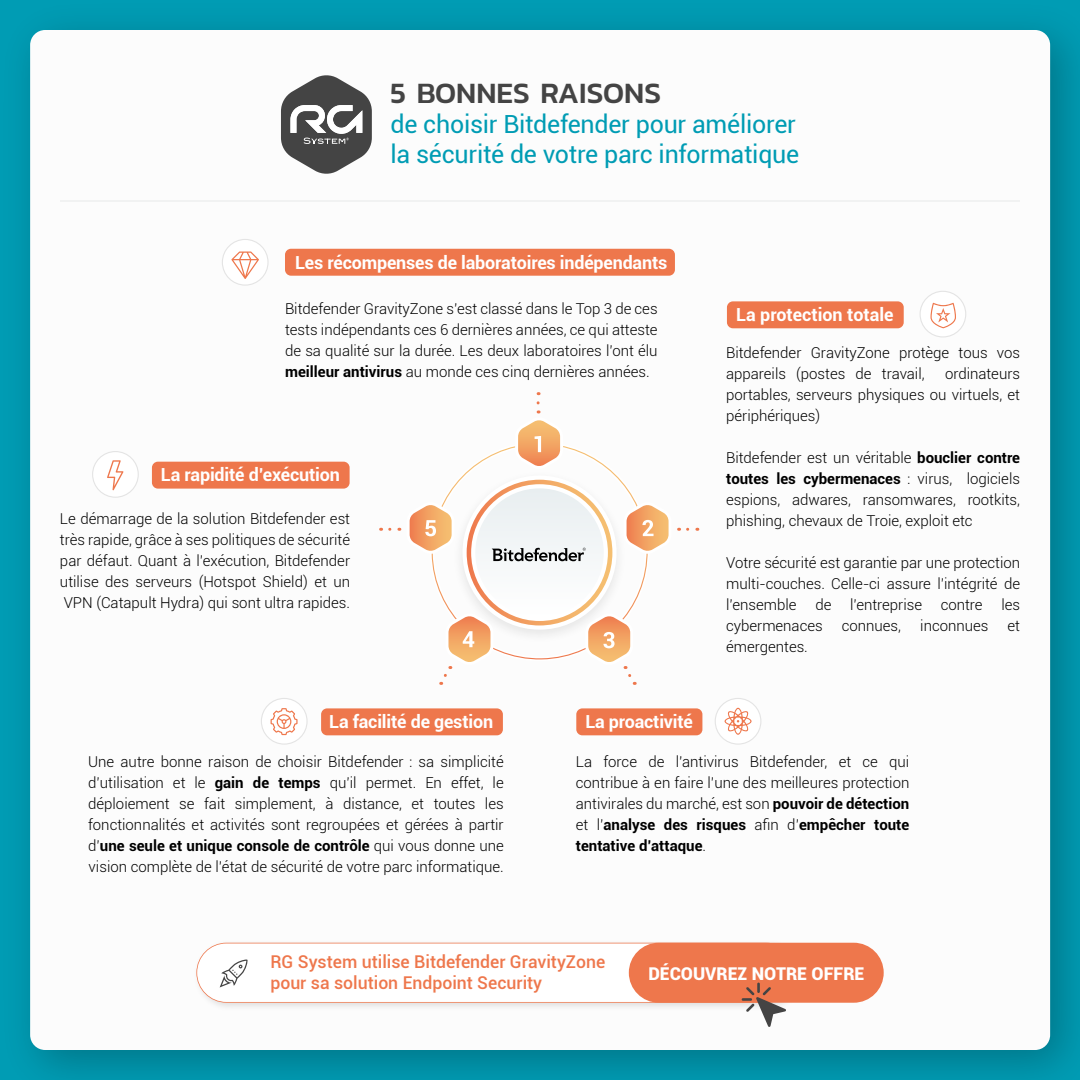
<style>
.page{position:relative;width:1080px;height:1080px;background:#fff}
.page>*{position:absolute;margin:0;border:0;box-sizing:border-box;transform-origin:0 0}
.t1{font:500 30px "Kanit";color:#444}
.t2{font:25.05px/30px "Roboto";letter-spacing:-.01em;color:#009cb4}
.t3{font:700 18px "Roboto";letter-spacing:-.01em;color:#fff}
.t4{font:500 17.7px/21.1px "Roboto";color:#ee774c}
.t5{font:900 17.7px "Roboto";color:#fff}
.t6{font:300 15px/21px "Roboto";color:#000;text-align:justify}
.s1{font-weight:700}
</style>
<div class="page">
<img style="left:0;top:0;width:1080px;height:1080px">
<div style="left:30px;top:30px;width:1020px;height:1020px;background:#fcfcfc;border-radius:15px"></div>
<svg style="left:281px;top:75px;width:91px;height:99px"></svg>
<div style="left:727px;top:301px;width:177px;height:27px;background:#ee774c;border-radius:6px"></div>
<div style="left:576px;top:708px;width:126px;height:27px;background:#ee774c;border-radius:6px"></div>
<svg style="left:431px;top:446px;width:217px;height:214px"></svg>
<img style="left:449px;top:466px;width:181px;height:182px">
<svg style="left:462px;top:476px;width:155px;height:154px"></svg>
<div style="left:475px;top:488px;width:129px;height:129px;background:#f3f6f7;border-radius:64px"></div>
<div style="left:467px;top:480px;width:145px;height:145px;border:4px solid #fff;border-radius:50%"></div>
<img style="left:223px;top:942px;width:585px;height:1px">
<div style="left:629px;top:943px;width:255px;height:60px;background:#ee774c;border-radius:30px"></div>
<svg style="left:622px;top:499px;width:47px;height:58px"></svg>
<svg style="left:492px;top:547px;width:94px;height:15px"></svg>
<svg style="left:261px;top:698px;width:47px;height:47px"></svg>
<svg style="left:715px;top:698px;width:46px;height:47px"></svg>
<svg style="left:92px;top:451px;width:47px;height:47px"></svg>
<hr style="left:60px;top:201px;width:960px;height:1px;background:#e7e9e9">
<svg style="left:222px;top:239px;width:47px;height:47px"></svg>
<svg style="left:920px;top:291px;width:46px;height:47px"></svg>
<svg style="left:514px;top:403px;width:51px;height:69px"></svg>
<svg style="left:584px;top:610px;width:52px;height:75px"></svg>
<svg style="left:441px;top:610px;width:54px;height:75px"></svg>
<svg style="left:679px;top:528px;width:9px;height:3px"></svg>
<svg style="left:390px;top:499px;width:66px;height:58px"></svg>
<svg style="left:196px;top:943px;width:600px;height:84px"></svg>
<div style="left:285px;top:249px;width:390px;height:27px;background:#ee774c;border-radius:6px"></div>
<div style="left:321px;top:708px;width:182px;height:27px;background:#ee774c;border-radius:6px"></div>
<div style="left:152px;top:462px;width:198px;height:27px;background:#ee774c;border-radius:6px"></div>
<h1 class="t1" style="left:391px;top:70px;width:272px">5 BONNES RAISONS</h1>
<h2 class="t2" style="left:391px;top:108px;width:410px">de choisir Bitdefender pour améliorer la sécurité de votre parc informatique</h2>
<p class="t3" style="left:295px;top:249px;width:374px">Les récompenses de laboratoires indépendants</p>
<p class="t6" style="left:285px;top:298px;width:374px">Bitdefender GravityZone s’est classé dans le Top 3 de ces tests indépendants ces 6 dernières années, ce qui atteste de sa qualité sur la durée. Les deux laboratoires l’ont élu <span class="s1">meilleur antivirus</span> au monde ces cinq dernières années.</p>
<p class="t3" style="left:161px;top:462px;width:180px">La rapidité d’exécution</p>
<p class="t6" style="left:60px;top:508px;width:292px">Le démarrage de la solution Bitdefender est très rapide, grâce à ses politiques de sécurité par défaut. Quant à l’exécution, Bitdefender utilise des serveurs (Hotspot Shield) et un VPN (Catapult Hydra) qui sont ultra rapides.</p>
<p class="t3" style="left:329px;top:709px;width:165px">La facilité de gestion</p>
<p class="t3" style="left:585px;top:709px;width:109px">La proactivité</p>
<p class="t3" style="left:736px;top:302px;width:159px">La protection totale</p>
<p class="t6" style="left:726px;top:342px;width:295px">Bitdefender GravityZone protège tous vos appareils (postes de travail,</p>
<p class="t6" style="left:726px;top:363px;width:295px;text-indent:219px">ordinateurs portables, serveurs physiques ou virtuels, et périphériques)</p>
<p class="t6" style="left:726px;top:447px;width:295px">Bitdefender est un véritable <span class="s1">bouclier contre toutes les cybermenaces</span> : virus, logiciels espions, adwares, ransomwares, rootkits, phishing, chevaux de Troie, exploit etc</p>
<p class="t6" style="left:726px;top:552px;width:295px">Votre sécurité est garantie par une protection multi-couches. Celle-ci assure l’intégrité de l’ensemble de l’entreprise contre les cybermenaces</p>
<p class="t6" style="left:842px;top:615px;width:61px">connues,</p>
<p class="t6" style="left:920px;top:615px;width:70px">inconnues</p>
<p class="t6" style="left:1008px;top:615px;width:14px">et</p>
<p class="t6" style="left:726px;top:636px;width:83px">émergentes.</p>
<p class="t6" style="left:88px;top:751px;width:417px">Une autre bonne raison de choisir Bitdefender : sa simplicité d’utilisation et le <span class="s1">gain de temps</span> qu’il permet. En effet, le déploiement se fait simplement, à distance, et toutes les fonctionnalités et activités sont regroupées et gérées à partir d’<span class="s1">une seule et unique console de contrôle</span> qui vous donne une vision complète de l’état de sécurité de votre parc informatique.</p>
<p class="t6" style="left:576px;top:751px;width:335px">La force de l’antivirus Bitdefender, et ce qui contribue à en faire l’une des meilleures protection antivirales du marché, est son <span class="s1">pouvoir de détection </span>et l’<span class="s1">analyse des risques</span> afin d’<span class="s1">empêcher toute tentative d’attaque</span>.</p>
<p class="t4" style="left:270px;top:951px;width:336px">RG System utilise Bitdefender GravityZone pour sa solution Endpoint Security</p>
<p class="t5" style="left:648px;top:961px;width:218px">DÉCOUVREZ NOTRE OFFRE</p>
</div>
